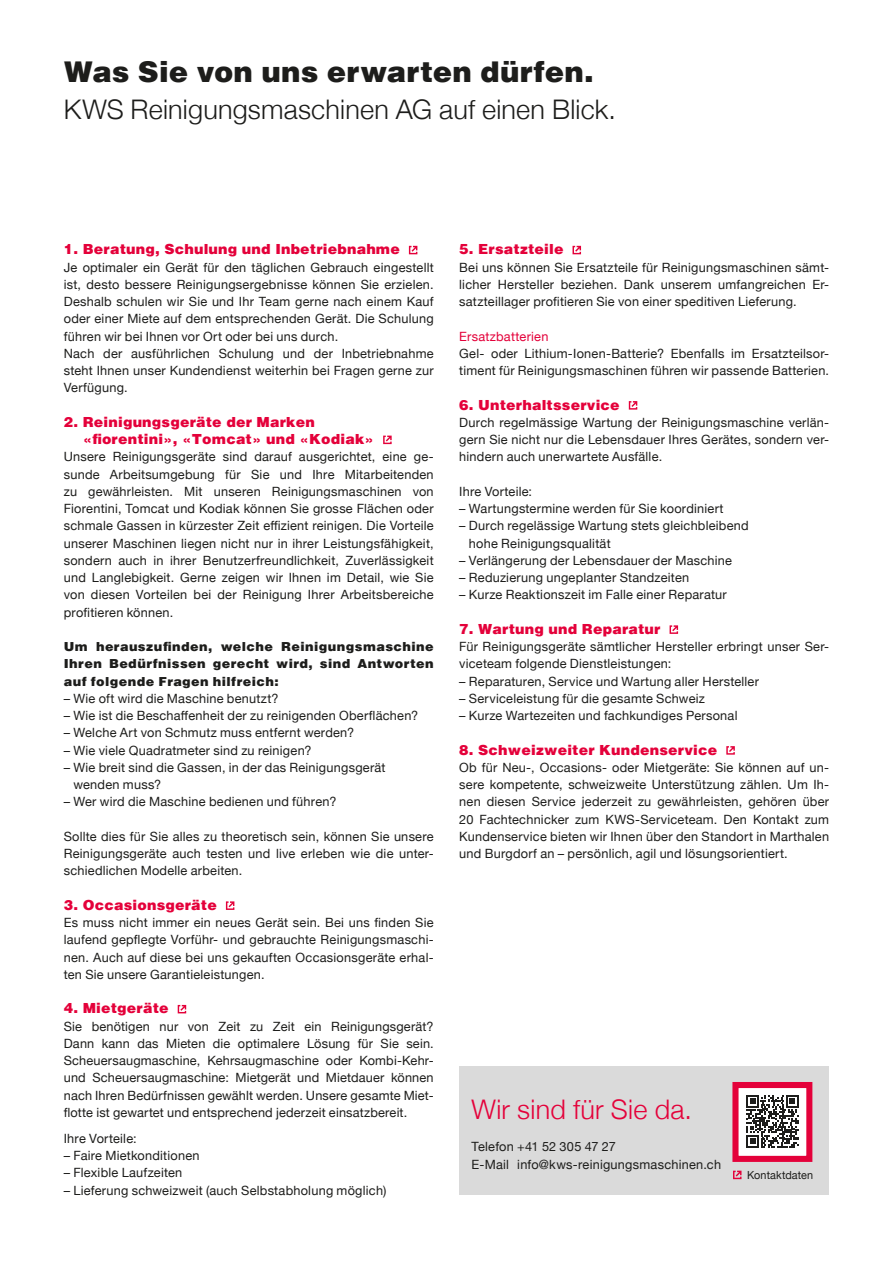
<style>
.page{position:relative;width:893px;height:1263px;background:#fff}
.page>*{position:absolute;margin:0;border:0;box-sizing:border-box;transform-origin:0 0}
.t1{font:900 29.25px "Helvetica";letter-spacing:.005em;color:#1d1d1b}
.t2{font:300 27px "Helvetica Neue";letter-spacing:.005em;color:#1d1d1b}
.t3{font:300 27px "Helvetica Neue";letter-spacing:.005em;color:#e4013a}
.t4{font:900 14.25px/17.2px "Helvetica";letter-spacing:.01em;color:#e4013a}
.t5{font:12.75px/17.2px "Helvetica Neue";letter-spacing:.02em;color:#1d1d1b;text-align:justify}
.t6{font:900 12.75px/17.2px "Helvetica";letter-spacing:.03em;color:#1d1d1b;text-align:justify}
.t7{font:12.75px "Helvetica Neue";letter-spacing:.02em;color:#e4013a}
.t8{font:11.1px "Helvetica Neue";letter-spacing:.005em;color:#1d1d1b}
</style>
<div class="page">
<div style="left:459px;top:1066px;width:370px;height:129px;background:#dadada"></div>
<div style="left:735px;top:1085px;width:74px;height:74px;background:#fff"></div>
<svg style="left:746px;top:1095px;width:53px;height:52px"></svg>
<div style="left:732px;top:1082px;width:80px;height:80px;border:6px solid #e4013a"></div>
<svg style="left:733px;top:1171px;width:8px;height:8px"></svg>
<svg style="left:409px;top:246px;width:8px;height:8px"></svg>
<svg style="left:383px;top:436px;width:9px;height:8px"></svg>
<svg style="left:226px;top:901px;width:8px;height:9px"></svg>
<svg style="left:178px;top:1005px;width:8px;height:8px"></svg>
<svg style="left:572px;top:246px;width:9px;height:8px"></svg>
<svg style="left:629px;top:401px;width:8px;height:9px"></svg>
<svg style="left:670px;top:625px;width:8px;height:9px"></svg>
<svg style="left:726px;top:746px;width:9px;height:9px"></svg>
<h1 class="t1" style="left:64px;top:54px;width:532px">Was Sie von uns erwarten dürfen.</h1>
<h2 class="t2" style="left:64px;top:88px;width:554px">KWS Reinigungsmaschinen AG auf einen Blick.</h2>
<p class="t4" style="left:64px;top:241px;width:338px">1. Beratung, Schulung und Inbetriebnahme</p>
<p class="t5" style="left:64px;top:259px;width:371px;text-align:left">Je optimaler ein Gerät für den täglichen Gebrauch eingestellt ist, desto bessere Reinigungsergebnisse können Sie erzielen.<br>Deshalb schulen wir Sie und Ihr Team gerne nach einem Kauf oder einer Miete auf dem entsprechenden Gerät. Die Schulung führen wir bei Ihnen vor Ort oder bei uns durch.<br>Nach der ausführlichen Schulung und der Inbetriebnahme steht Ihnen unser Kundendienst weiterhin bei Fragen gerne zur Verfügung.</p>
<p class="t4" style="left:83px;top:413px;width:293px;text-indent:-19px">2. Reinigungsgeräte der Marken «fiorentini», «Tomcat» und «Kodiak»</p>
<p class="t5" style="left:64px;top:449px;width:371px">Unsere Reinigungsgeräte sind darauf ausgerichtet, eine ge&shy;sunde Arbeitsumgebung für Sie und Ihre Mitarbeitenden zu gewährleisten. Mit unseren Reinigungsmaschinen von Fiorentini, Tomcat und Kodiak können Sie grosse Flächen oder schmale Gassen in kürzester Zeit effizient reinigen. Die Vorteile unserer Maschinen liegen nicht nur in ihrer Leistungsfähigkeit, sondern auch in ihrer Benutzerfreundlichkeit, Zuverlässigkeit und Langlebigkeit. Gerne zeigen wir Ihnen im Detail, wie Sie von diesen Vorteilen bei der Reinigung Ihrer Arbeitsbereiche profitieren können.</p>
<p class="t6" style="left:64px;top:638px;width:371px">Um herauszufinden, welche Reinigungsmaschine Ihren Bedürfnissen gerecht wird, sind Antworten auf folgende Fragen hilfreich:</p>
<p class="t5" style="left:64px;top:690px;width:216px">– Wie oft wird die Maschine benutzt?</p>
<p class="t5" style="left:64px;top:708px;width:356px">– Wie ist die Beschaffenheit der zu reinigenden Oberflächen?</p>
<p class="t5" style="left:64px;top:725px;width:292px">– Welche Art von Schmutz muss entfernt werden?</p>
<p class="t5" style="left:64px;top:742px;width:249px">– Wie viele Quadratmeter sind zu reinigen?</p>
<p class="t5" style="left:73px;top:759px;width:314px;text-indent:-10px">– Wie breit sind die Gassen, in der das Reinigungsgerät wenden muss?</p>
<p class="t5" style="left:64px;top:794px;width:274px">– Wer wird die Maschine bedienen und führen?</p>
<p class="t5" style="left:64px;top:828px;width:371px">Sollte dies für Sie alles zu theoretisch sein, können Sie unsere Reinigungsgeräte auch testen und live erleben wie die unter&shy;schiedlichen Modelle arbeiten.</p>
<p class="t4" style="left:64px;top:896px;width:155px">3. Occasionsgeräte</p>
<p class="t5" style="left:64px;top:915px;width:371px">Es muss nicht immer ein neues Gerät sein. Bei uns finden Sie laufend gepflegte Vorführ- und gebrauchte Reinigungsmaschi&shy;nen. Auch auf diese bei uns gekauften Occasionsgeräte erhal&shy;ten Sie unsere Garantieleistungen.</p>
<p class="t4" style="left:64px;top:1000px;width:106px">4. Mietgeräte</p>
<p class="t5" style="left:64px;top:1018px;width:371px">Sie benötigen nur von Zeit zu Zeit ein Reinigungsgerät?<br>Dann kann das Mieten die optimalere Lösung für Sie sein.<br>Scheuersaugmaschine, Kehrsaugmaschine oder Kombi-Kehr&shy;und Scheuersaugmaschine: Mietgerät und Mietdauer können nach Ihren Bedürfnissen gewählt werden. Unsere gesamte Miet&shy;flotte ist gewartet und entsprechend jederzeit einsatzbereit.</p>
<p class="t5" style="left:64px;top:1130px;width:74px">Ihre Vorteile:</p>
<p class="t5" style="left:64px;top:1148px;width:137px">– Faire Mietkonditionen</p>
<p class="t5" style="left:64px;top:1165px;width:120px">– Flexible Laufzeiten</p>
<p class="t5" style="left:64px;top:1182px;width:324px">– Lieferung schweizweit (auch Selbstabholung möglich)</p>
<p class="t4" style="left:459px;top:241px;width:106px">5. Ersatzteile</p>
<p class="t5" style="left:459px;top:259px;width:371px">Bei uns können Sie Ersatzteile für Reinigungsmaschinen sämt&shy;licher Hersteller beziehen. Dank unserem umfangreichen Er&shy;satzteillager profitieren Sie von einer speditiven Lieferung.</p>
<p class="t7" style="left:459px;top:327px;width:91px">Ersatzbatterien</p>
<p class="t5" style="left:459px;top:345px;width:371px">Gel- oder Lithium-Ionen-Batterie? Ebenfalls im Ersatzteilsor&shy;timent für Reinigungsmaschinen führen wir passende Batterien.</p>
<p class="t4" style="left:459px;top:396px;width:162px">6. Unterhaltsservice</p>
<p class="t5" style="left:459px;top:414px;width:371px">Durch regelmässige Wartung der Reinigungsmaschine verlän&shy;gern Sie nicht nur die Lebensdauer Ihres Gerätes, sondern ver&shy;hindern auch unerwartete Ausfälle.</p>
<p class="t5" style="left:459px;top:483px;width:74px">Ihre Vorteile:</p>
<p class="t5" style="left:459px;top:501px;width:266px">– Wartungstermine werden für Sie koordiniert</p>
<p class="t5" style="left:469px;top:518px;width:281px;text-indent:-10px">– Durch regelässige Wartung stets gleichbleibend hohe Reinigungsqualität</p>
<p class="t5" style="left:459px;top:552px;width:274px">– Verlängerung der Lebensdauer der Maschine</p>
<p class="t5" style="left:459px;top:570px;width:231px">– Reduzierung ungeplanter Standzeiten</p>
<p class="t5" style="left:459px;top:587px;width:269px">– Kurze Reaktionszeit im Falle einer Reparatur</p>
<p class="t4" style="left:459px;top:620px;width:203px">7. Wartung und Reparatur</p>
<p class="t5" style="left:459px;top:639px;width:370px">Für Reinigungsgeräte sämtlicher Hersteller erbringt unser Ser&shy;viceteam folgende Dienstleistungen:</p>
<p class="t5" style="left:459px;top:673px;width:301px">– Reparaturen, Service und Wartung aller Hersteller</p>
<p class="t5" style="left:459px;top:690px;width:247px">– Serviceleistung für die gesamte Schweiz</p>
<p class="t5" style="left:459px;top:708px;width:280px">– Kurze Wartezeiten und fachkundiges Personal</p>
<p class="t4" style="left:459px;top:741px;width:260px">8. Schweizweiter Kundenservice</p>
<p class="t5" style="left:459px;top:759px;width:371px">Ob für Neu-, Occasions- oder Mietgeräte: Sie können auf un&shy;sere kompetente, schweizweite Unterstützung zählen. Um Ih&shy;nen diesen Service jederzeit zu gewährleisten, gehören über 20 Fachtechnicker zum KWS-Serviceteam. Den Kontakt zum Kundenservice bieten wir Ihnen über den Standort in Marthalen und Burgdorf an – persönlich, agil und lösungsorientiert.</p>
<h2 class="t3" style="left:472px;top:1088px;width:222px">Wir sind für Sie da.</h2>
<p class="t5" style="left:472px;top:1139px;width:251px">Telefon +41 52 305 47 27<br>E-Mail info@kws-reinigungsmaschinen.ch</p>
<p class="t8" style="left:747px;top:1167px;width:67px">Kontaktdaten</p>
</div>
